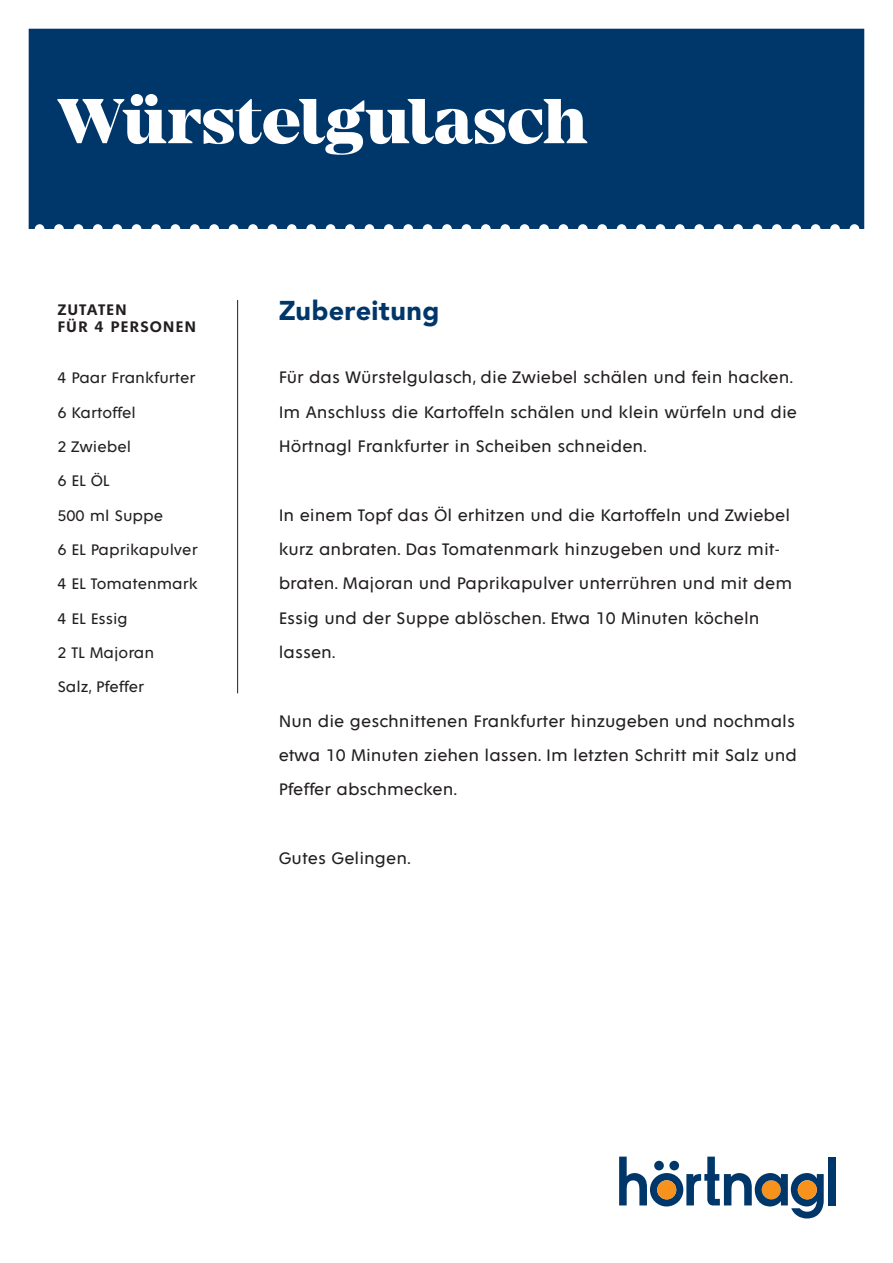
<style>
.page{position:relative;width:893px;height:1263px;background:#fff}
.page>*{position:absolute;margin:0;border:0;box-sizing:border-box;transform-origin:0 0}
.Rezepttitel_Weiß{font:800 66px "Mirador";letter-spacing:-.005em;color:#fff}
.Rezeptbeschreibung{font:900 27px "Avenir LT Std";letter-spacing:.01em;color:#00376b}
.Fliesstext{font:18px/34.3px "Fenomen Sans";color:#231f20}
.Fliesstext-2{font:16.5px "Fenomen Sans";color:#231f20}
.Headlline_Zutaten{font:600 16.5px "Fenomen Sans";letter-spacing:.055em;color:#231f20}
</style>
<div class="page">
<div style="left:828px;top:1156px;width:8px;height:49px;background:#00376b"></div>
<svg style="left:619px;top:1156px;width:205px;height:62px"></svg>
<div style="left:29px;top:29px;width:835px;height:200px;background:#00376b"></div>
<hr style="left:237px;top:300px;width:1px;height:393px;background:#231f20">
<p class="Rezepttitel_Weiß" style="left:57px;top:82px;width:532px">Würstelgulasch</p>
<p class="Headlline_Zutaten" style="left:57px;top:301px;width:71px">ZUTATEN</p>
<p class="Headlline_Zutaten" style="left:57px;top:318px;width:140px">FÜR 4 PERSONEN</p>
<p class="Fliesstext-2" style="left:57px;top:369px;width:140px">4 Paar Frankfurter</p>
<p class="Fliesstext-2" style="left:57px;top:404px;width:80px">6 Kartoffel</p>
<p class="Fliesstext-2" style="left:57px;top:438px;width:75px">2 Zwiebel</p>
<p class="Fliesstext-2" style="left:57px;top:472px;width:54px">6 EL ÖL</p>
<p class="Fliesstext-2" style="left:57px;top:507px;width:107px">500 ml Suppe</p>
<p class="Fliesstext-2" style="left:57px;top:541px;width:142px">6 EL Paprikapulver</p>
<p class="Fliesstext-2" style="left:57px;top:575px;width:142px">4 EL Tomatenmark</p>
<p class="Fliesstext-2" style="left:57px;top:609px;width:72px">4 EL Essig</p>
<p class="Fliesstext-2" style="left:57px;top:644px;width:98px">2 TL Majoran</p>
<p class="Fliesstext-2" style="left:57px;top:678px;width:88px">Salz, Pfeffer</p>
<p class="Rezeptbeschreibung" style="left:279px;top:295px;width:162px">Zubereitung</p>
<p class="Fliesstext" style="left:279px;top:360px;width:520px">Für das Würstelgulasch, die Zwiebel schälen und fein hacken.<br>Im Anschluss die Kartoffeln schälen und klein würfeln und die<br>Hörtnagl Frankfurter in Scheiben schneiden.</p>
<p class="Fliesstext" style="left:279px;top:498px;width:515px">In einem Topf das Öl erhitzen und die Kartoffeln und Zwiebel kurz anbraten. Das Tomatenmark hinzugeben und kurz mit&shy;braten. Majoran und Paprikapulver unterrühren und mit dem Essig und der Suppe ablöschen. Etwa 10 Minuten köcheln lassen.</p>
<p class="Fliesstext" style="left:279px;top:704px;width:520px;text-align:justify">Nun die geschnittenen Frankfurter hinzugeben und nochmals etwa 10 Minuten ziehen lassen. Im letzten Schritt mit Salz und Pfeffer abschmecken.</p>
<p class="Fliesstext" style="left:279px;top:841px;width:134px">Gutes Gelingen.</p>
</div>
